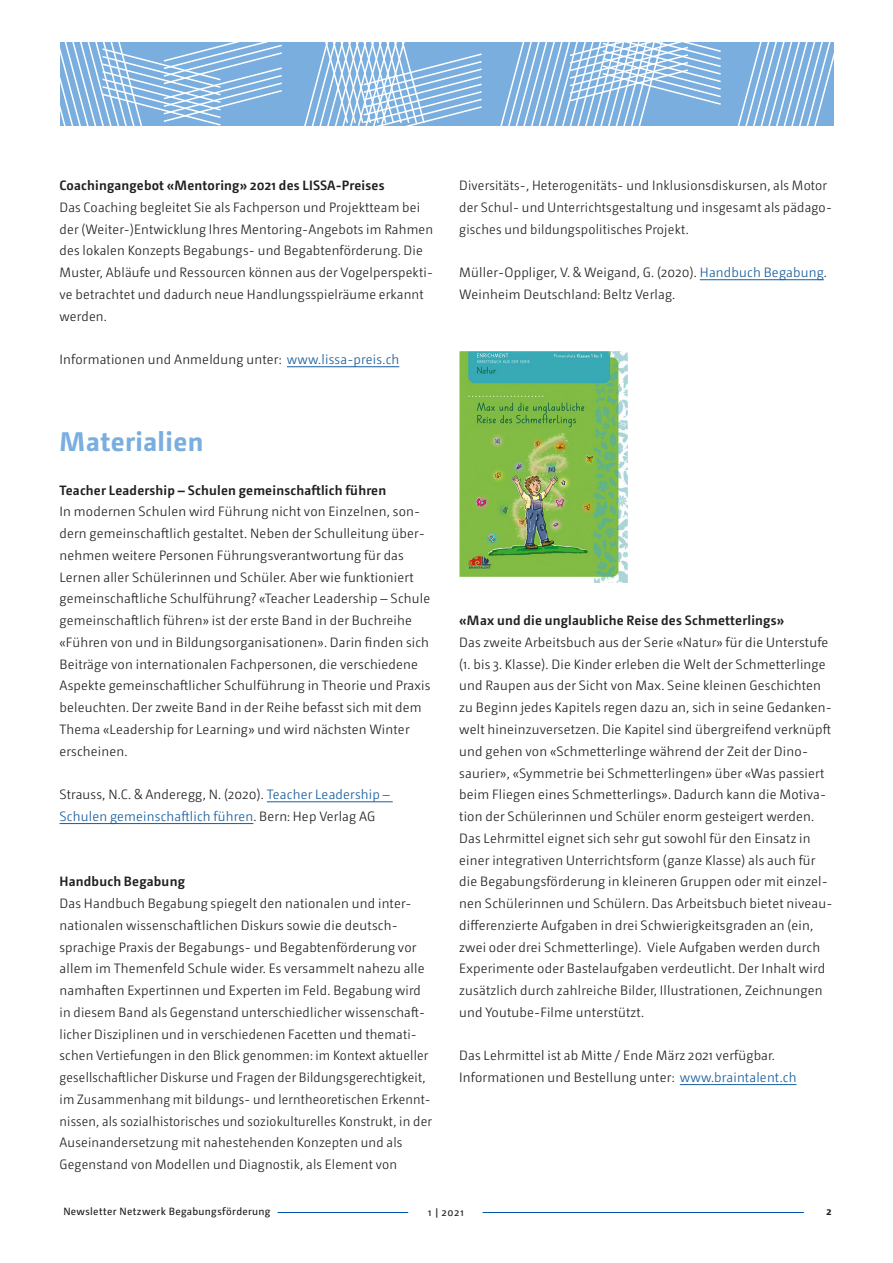
<style>
.page{position:relative;width:893px;height:1263px;background:#fff}
.page>*{position:absolute;margin:0;border:0;box-sizing:border-box;transform-origin:0 0}
.Lauftext_Deutsch{font:700 27px "Camingo";letter-spacing:.015em;color:#79aede}
.Lauftext_Deutsch-2{font:300 13.5px/21.8px "Camingo";letter-spacing:.015em;color:#231f20}
.Lauftext_Deutsch-3{font:600 13.5px "Camingo";letter-spacing:.015em;color:#231f20}
.t1{font:10.5px "Camingo";letter-spacing:.035em;color:#231f20}
.t2{font:700 10.5px "Camingo";color:#231f20}
.s1{color:#175d9e}
</style>
<div class="page">
<hr style="left:287px;top:366px;width:112px;height:1px;background:#175d9e">
<hr style="left:267px;top:801px;width:126px;height:1px;background:#175d9e">
<hr style="left:60px;top:823px;width:193px;height:1px;background:#175d9e">
<hr style="left:700px;top:279px;width:124px;height:1px;background:#175d9e">
<hr style="left:680px;top:1084px;width:116px;height:1px;background:#175d9e">
<hr style="left:278px;top:1212px;width:130px;height:1px;background:#0154a6">
<hr style="left:483px;top:1212px;width:321px;height:1px;background:#0154a6">
<div style="left:60px;top:43px;width:773px;height:83px;background:#79aede"></div>
<svg style="left:496px;top:42px;width:226px;height:84px"></svg>
<svg style="left:301px;top:42px;width:182px;height:84px"></svg>
<svg style="left:733px;top:42px;width:101px;height:84px"></svg>
<svg style="left:60px;top:42px;width:224px;height:84px"></svg>
<img style="left:461px;top:353px;width:165px;height:228px">
<div style="left:458px;top:350px;width:171px;height:234px;border:2px solid #fff"></div>
<p class="Lauftext_Deutsch-3" style="left:60px;top:177px;width:326px">Coachingangebot «Mentoring» 2021 des LISSA-Preises</p>
<p class="Lauftext_Deutsch-2" style="left:60px;top:197px;width:375px">Das Coaching begleitet Sie als Fachperson und Projektteam bei der (Weiter-)Entwicklung Ihres Mentoring-Angebots im Rahmen des lokalen Konzepts Begabungs- und Begabtenförderung. Die Muster, Abläufe und Ressourcen können aus der Vogelperspekti&shy;ve betrachtet und dadurch neue Handlungsspielräume erkannt werden.</p>
<p class="Lauftext_Deutsch-2" style="left:60px;top:349px;width:341px">Informationen und Anmeldung unter: <span class="s1">www.lissa- preis.ch</span></p>
<p class="Lauftext_Deutsch" style="left:60px;top:425px;width:145px">Materialien</p>
<p class="Lauftext_Deutsch-3" style="left:60px;top:482px;width:328px">Teacher Leadership – Schulen gemeinschaftlich führen</p>
<p class="Lauftext_Deutsch-2" style="left:60px;top:501px;width:372px">In modernen Schulen wird Führung nicht von Einzelnen, son&shy;dern gemeinschaftlich gestaltet. Neben der Schulleitung über&shy;nehmen weitere Personen Führungsverantwortung für das Lernen aller Schülerinnen und Schüler. Aber wie funktioniert gemeinschaftliche Schulführung? «Teacher Leadership – Schule gemeinschaftlich führen» ist der erste Band in der Buchreihe «Führen von und in Bildungsorganisationen». Darin finden sich Beiträge von internationalen Fachpersonen, die verschiedene Aspekte gemeinschaftlicher Schulführung in Theorie und Praxis beleuchten. Der zweite Band in der Reihe befasst sich mit dem Thema «Leadership for Learning» und wird nächsten Winter erscheinen.</p>
<p class="Lauftext_Deutsch-2" style="left:60px;top:784px;width:332px">Strauss, N.C. &amp; Anderegg, N. (2020). <span class="s1">Teacher Leadership –<br>Schulen gemeinschaftlich führen</span>. Bern: Hep Verlag AG</p>
<p class="Lauftext_Deutsch-3" style="left:60px;top:873px;width:127px">Handbuch Begabung</p>
<p class="Lauftext_Deutsch-2" style="left:60px;top:893px;width:374px">Das Handbuch Begabung spiegelt den nationalen und inter&shy;nationalen wissenschaftlichen Diskurs sowie die deutsch&shy;sprachige Praxis der Begabungs- und Begabtenförderung vor allem im Themenfeld Schule wider. Es versammelt nahezu alle namhaften Expertinnen und Experten im Feld. Begabung wird in diesem Band als Gegenstand unterschiedlicher wissenschaft&shy;licher Disziplinen und in verschiedenen Facetten und themati&shy;schen Vertiefungen in den Blick genommen: im Kontext aktueller gesellschaftlicher Diskurse und Fragen der Bildungsgerechtigkeit, im Zusammenhang mit bildungs- und lerntheoretischen Erkennt&shy;nissen, als sozialhistorisches und soziokulturelles Konstrukt, in der Auseinandersetzung mit nahestehenden Konzepten und als Gegenstand von Modellen und Diagnostik, als Element von</p>
<p class="Lauftext_Deutsch-2" style="left:459px;top:175px;width:374px">Diversitäts-, Heterogenitäts- und Inklusionsdiskursen, als Motor der Schul- und Unterrichtsgestaltung und insgesamt als pädago&shy;gisches und bildungspolitisches Projekt.</p>
<p class="Lauftext_Deutsch-2" style="left:459px;top:262px;width:369px">Müller-Oppliger, V. &amp; Weigand, G. (2020). <span class="s1">Handbuch Begabung</span>.<br>Weinheim Deutschland: Beltz Verlag.</p>
<p class="Lauftext_Deutsch-3" style="left:459px;top:612px;width:327px">«Max und die unglaubliche Reise des Schmetterlings»</p>
<p class="Lauftext_Deutsch-2" style="left:459px;top:632px;width:375px">Das zweite Arbeitsbuch aus der Serie «Natur» für die Unterstufe (1. bis 3. Klasse). Die Kinder erleben die Welt der Schmetterlinge und Raupen aus der Sicht von Max. Seine kleinen Geschichten zu Beginn jedes Kapitels regen dazu an, sich in seine Gedanken&shy;welt hineinzuversetzen. Die Kapitel sind übergreifend verknüpft und gehen von «Schmetterlinge während der Zeit der Dino&shy;saurier», «Symmetrie bei Schmetterlingen» über «Was passiert beim Fliegen eines Schmetterlings». Dadurch kann die Motiva&shy;tion der Schülerinnen und Schüler enorm gesteigert werden.<br>Das Lehrmittel eignet sich sehr gut sowohl für den Einsatz in einer integrativen Unterrichtsform (ganze Klasse) als auch für die Begabungsförderung in kleineren Gruppen oder mit einzel&shy;nen Schülerinnen und Schülern. Das Arbeitsbuch bietet niveau&shy;differenzierte Aufgaben in drei Schwierigkeitsgraden an (ein, zwei oder drei Schmetterlinge). Viele Aufgaben werden durch Experimente oder Bastelaufgaben verdeutlicht. Der Inhalt wird zusätzlich durch zahlreiche Bilder, Illustrationen, Zeichnungen und Youtube- Filme unterstützt.</p>
<p class="Lauftext_Deutsch-2" style="left:459px;top:1045px;width:317px">Das Lehrmittel ist ab Mitte / Ende März 2021 verfügbar.</p>
<p class="Lauftext_Deutsch-2" style="left:459px;top:1067px;width:339px">Informationen und Bestellung unter: <span class="s1">www.braintalent.ch</span></p>
<p class="t1" style="left:63px;top:1205px;width:209px">Newsletter Netzwerk Begabungsförderung</p>
<p class="t1" style="left:428px;top:1206px;width:37px">1 | 2021</p>
<p class="t2" style="left:827px;top:1205px;width:7px">2</p>
</div>
